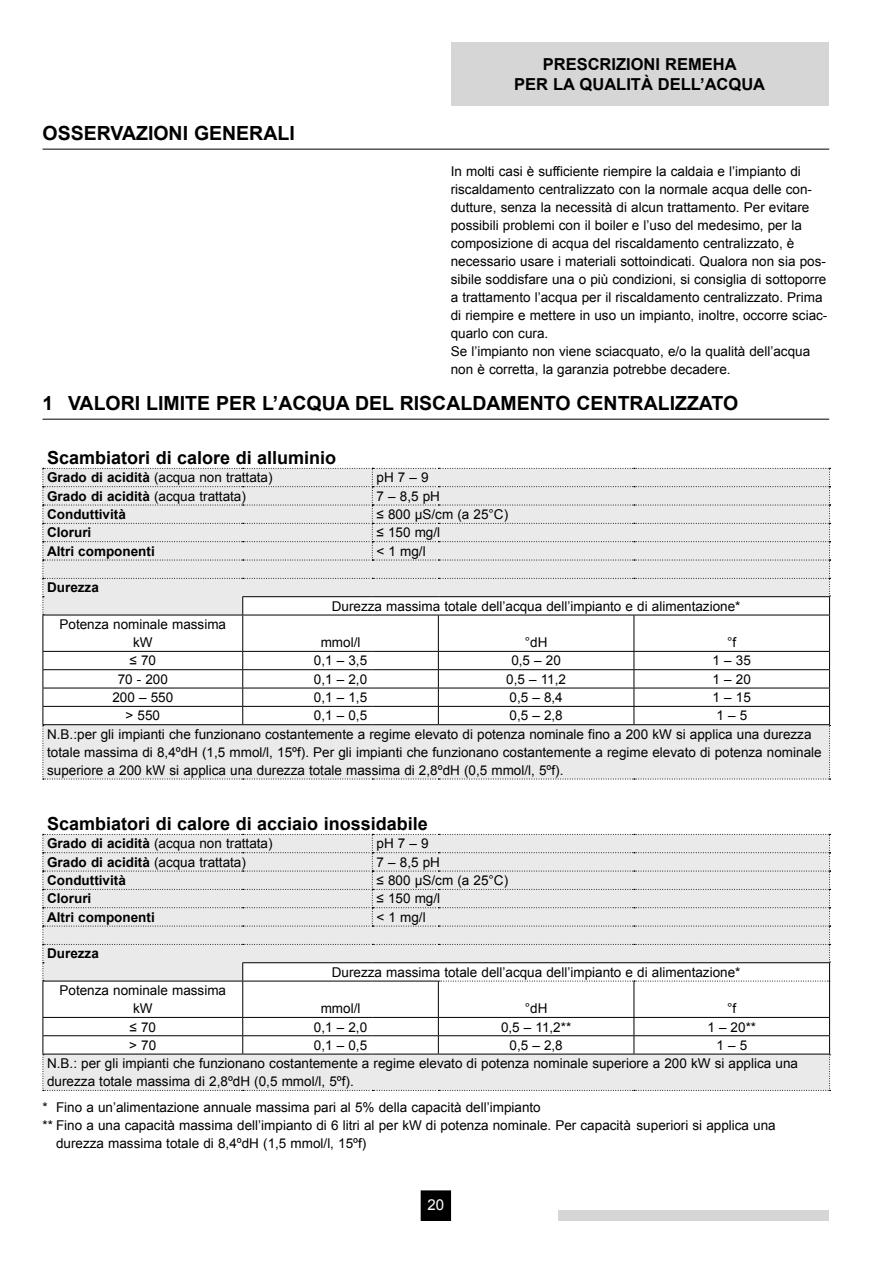
<style>
.page{position:relative;width:893px;height:1263px;background:#fff}
.page>*{position:absolute;margin:0;border:0;box-sizing:border-box;transform-origin:0 0}
.t1{font:700 19.5px "Arial";color:#000}
.t2{font:700 18px "Arial";color:#000}
.t3{font:700 16.5px/19.8px "Arial";color:#000;text-align:center}
.t4{font:15px "Arial";color:#fff}
.t5{font:13.5px/18px "Arial";color:#000}
.t6{font:700 13.5px "Arial";color:#000}
.s1{font-weight:700}
</style>
<div class="page">
<div style="left:559px;top:1210px;width:270px;height:10px;background:#d6d6d6"></div>
<div style="left:421px;top:1191px;width:30px;height:29px;background:#000"></div>
<div style="left:451px;top:42px;width:377px;height:64px;background:#d6d6d6"></div>
<hr style="left:43px;top:149px;width:786px;height:1px;background:#000">
<hr style="left:43px;top:419px;width:786px;height:1px;background:#000">
<svg style="left:43px;top:468px;width:788px;height:147px;background:#e5e5e5"></svg>
<hr style="left:43px;top:615px;width:200px;height:1px;background:#000">
<hr style="left:43px;top:615px;width:1px;height:36px;background:#000">
<hr style="left:243px;top:615px;width:129px;height:1px;background:#000">
<hr style="left:242px;top:615px;width:1px;height:36px;background:#000">
<hr style="left:372px;top:615px;width:66px;height:1px;background:#000">
<hr style="left:438px;top:615px;width:196px;height:1px;background:#000">
<hr style="left:438px;top:615px;width:1px;height:36px;background:#000">
<hr style="left:634px;top:615px;width:196px;height:1px;background:#000">
<hr style="left:634px;top:615px;width:1px;height:36px;background:#000">
<hr style="left:829px;top:615px;width:1px;height:36px;background:#000">
<hr style="left:43px;top:651px;width:200px;height:1px;background:#000">
<hr style="left:243px;top:651px;width:129px;height:1px;background:#000">
<hr style="left:372px;top:651px;width:66px;height:1px;background:#000">
<hr style="left:438px;top:651px;width:196px;height:1px;background:#000">
<hr style="left:634px;top:651px;width:196px;height:1px;background:#000">
<svg style="left:43px;top:652px;width:788px;height:128px"></svg>
<hr style="left:43px;top:724px;width:200px;height:1px;background:#000">
<hr style="left:243px;top:724px;width:129px;height:1px;background:#000">
<hr style="left:372px;top:724px;width:66px;height:1px;background:#000">
<hr style="left:438px;top:724px;width:196px;height:1px;background:#000">
<hr style="left:634px;top:724px;width:196px;height:1px;background:#000">
<svg style="left:44px;top:982px;width:785px;height:35px"></svg>
<svg style="left:43px;top:834px;width:788px;height:148px;background:#e6e6e6"></svg>
<hr style="left:43px;top:981px;width:200px;height:1px;background:#000">
<hr style="left:43px;top:981px;width:1px;height:36px;background:#000">
<hr style="left:243px;top:981px;width:129px;height:1px;background:#000">
<hr style="left:242px;top:981px;width:1px;height:36px;background:#000">
<hr style="left:372px;top:981px;width:67px;height:1px;background:#000">
<hr style="left:438px;top:981px;width:1px;height:36px;background:#000">
<hr style="left:634px;top:981px;width:1px;height:36px;background:#000">
<hr style="left:829px;top:981px;width:1px;height:36px;background:#000">
<hr style="left:43px;top:1017px;width:200px;height:1px;background:#000">
<hr style="left:243px;top:1017px;width:129px;height:1px;background:#000">
<hr style="left:372px;top:1017px;width:66px;height:1px;background:#000">
<hr style="left:438px;top:1017px;width:196px;height:1px;background:#000">
<hr style="left:634px;top:1017px;width:196px;height:1px;background:#000">
<svg style="left:43px;top:1018px;width:788px;height:73px"></svg>
<hr style="left:43px;top:1054px;width:200px;height:1px;background:#000">
<hr style="left:243px;top:1054px;width:129px;height:1px;background:#000">
<hr style="left:372px;top:1054px;width:66px;height:1px;background:#000">
<hr style="left:438px;top:1054px;width:196px;height:1px;background:#000">
<hr style="left:634px;top:1054px;width:196px;height:1px;background:#000">
<h1 class="t1" style="left:43px;top:121px;width:254px">OSSERVAZIONI GENERALI</h1>
<p class="t3" style="left:514px;top:55px;width:253px">PRESCRIZIONI REMEHA<br>PER LA QUALITÀ DELL’ACQUA</p>
<p class="t5" style="left:451px;top:163px;width:378px">In molti casi è sufficiente riempire la caldaia e l’impianto di riscaldamento centralizzato con la normale acqua delle con&shy;dutture, senza la necessità di alcun trattamento. Per evitare possibili problemi con il boiler e l’uso del medesimo, per la composizione di acqua del riscaldamento centralizzato, è necessario usare i materiali sottoindicati. Qualora non sia pos&shy;sibile soddisfare una o più condizioni, si consiglia di sottoporre a trattamento l’acqua per il riscaldamento centralizzato. Prima di riempire e mettere in uso un impianto, inoltre, occorre sciac&shy;quarlo con cura.<br>Se l’impianto non viene sciacquato, e/o la qualità dell’acqua non è corretta, la garanzia potrebbe decadere.</p>
<h1 class="t1" style="left:43px;top:391px;width:697px">1 VALORI LIMITE PER L’ACQUA DEL RISCALDAMENTO CENTRALIZZATO</h1>
<h2 class="t2" style="left:47px;top:446px;width:291px">Scambiatori di calore di alluminio</h2>
<p class="t5" style="left:47px;top:469px;width:227px"><span class="s1">Grado di acidità</span> (acqua non trattata)</p>
<p class="t5" style="left:377px;top:469px;width:54px">pH 7 – 9</p>
<p class="t5" style="left:47px;top:487px;width:200px"><span class="s1">Grado di acidità</span> (acqua trattata)</p>
<p class="t5" style="left:377px;top:487px;width:65px">7 – 8,5 pH</p>
<p class="t6" style="left:47px;top:505px;width:80px">Conduttività</p>
<p class="t5" style="left:377px;top:505px;width:133px">≤ 800 μS/cm (a 25°C)</p>
<p class="t6" style="left:47px;top:524px;width:46px">Cloruri</p>
<p class="t5" style="left:377px;top:524px;width:65px">≤ 150 mg/l</p>
<p class="t6" style="left:47px;top:542px;width:109px">Altri componenti</p>
<p class="t5" style="left:377px;top:542px;width:51px">&lt; 1 mg/l</p>
<p class="t6" style="left:47px;top:579px;width:53px">Durezza</p>
<p class="t5" style="left:332px;top:597px;width:410px">Durezza massima totale dell’acqua dell’impianto e di alimentazione*</p>
<p class="t5" style="left:60px;top:615px;width:168px;text-align:center">Potenza nominale massima kW</p>
<p class="t5" style="left:321px;top:633px;width:41px">mmol/l</p>
<p class="t5" style="left:525px;top:633px;width:24px">°dH</p>
<p class="t5" style="left:727px;top:633px;width:11px">°f</p>
<p class="t5" style="left:130px;top:652px;width:28px">≤ 70</p>
<p class="t5" style="left:314px;top:652px;width:55px">0,1 – 3,5</p>
<p class="t5" style="left:511px;top:652px;width:51px">0,5 – 20</p>
<p class="t5" style="left:713px;top:652px;width:40px">1 – 35</p>
<p class="t5" style="left:118px;top:670px;width:52px">70 - 200</p>
<p class="t5" style="left:314px;top:670px;width:55px">0,1 – 2,0</p>
<p class="t5" style="left:506px;top:670px;width:61px">0,5 – 11,2</p>
<p class="t5" style="left:713px;top:670px;width:40px">1 – 20</p>
<p class="t5" style="left:112px;top:688px;width:62px">200 – 550</p>
<p class="t5" style="left:314px;top:688px;width:55px">0,1 – 1,5</p>
<p class="t5" style="left:509px;top:688px;width:55px">0,5 – 8,4</p>
<p class="t5" style="left:713px;top:688px;width:40px">1 – 15</p>
<p class="t5" style="left:126px;top:707px;width:36px">&gt; 550</p>
<p class="t5" style="left:314px;top:707px;width:55px">0,1 – 0,5</p>
<p class="t5" style="left:509px;top:707px;width:55px">0,5 – 2,8</p>
<p class="t5" style="left:47px;top:707px;width:776px;text-indent:669px">1 – 5<br>N.B.:per gli impianti che funzionano costantemente a regime elevato di potenza nominale fino a 200 kW si applica una durezza totale massima di 8,4ºdH (1,5 mmol/l, 15ºf). Per gli impianti che funzionano costantemente a regime elevato di potenza nominale superiore a 200 kW si applica una durezza totale massima di 2,8ºdH (0,5 mmol/l, 5ºf).</p>
<h2 class="t2" style="left:47px;top:812px;width:382px">Scambiatori di calore di acciaio inossidabile</h2>
<p class="t5" style="left:47px;top:835px;width:227px"><span class="s1">Grado di acidità</span> (acqua non trattata)</p>
<p class="t5" style="left:377px;top:835px;width:54px">pH 7 – 9</p>
<p class="t5" style="left:47px;top:853px;width:200px"><span class="s1">Grado di acidità</span> (acqua trattata)</p>
<p class="t5" style="left:377px;top:853px;width:65px">7 – 8,5 pH</p>
<p class="t6" style="left:47px;top:871px;width:80px">Conduttività</p>
<p class="t5" style="left:377px;top:871px;width:133px">≤ 800 μS/cm (a 25°C)</p>
<p class="t6" style="left:47px;top:890px;width:46px">Cloruri</p>
<p class="t5" style="left:377px;top:890px;width:65px">≤ 150 mg/l</p>
<p class="t6" style="left:47px;top:908px;width:109px">Altri componenti</p>
<p class="t5" style="left:377px;top:908px;width:51px">&lt; 1 mg/l</p>
<p class="t6" style="left:47px;top:945px;width:53px">Durezza</p>
<p class="t5" style="left:332px;top:963px;width:410px">Durezza massima totale dell’acqua dell’impianto e di alimentazione*</p>
<p class="t5" style="left:60px;top:981px;width:168px;text-align:center">Potenza nominale massima kW</p>
<p class="t5" style="left:321px;top:999px;width:41px">mmol/l</p>
<p class="t5" style="left:525px;top:999px;width:24px">°dH</p>
<p class="t5" style="left:727px;top:999px;width:11px">°f</p>
<p class="t5" style="left:130px;top:1018px;width:28px">≤ 70</p>
<p class="t5" style="left:314px;top:1018px;width:55px">0,1 – 2,0</p>
<p class="t5" style="left:501px;top:1018px;width:72px">0,5 – 11,2**</p>
<p class="t5" style="left:707px;top:1018px;width:50px">1 – 20**</p>
<p class="t5" style="left:129px;top:1036px;width:29px">&gt; 70</p>
<p class="t5" style="left:314px;top:1036px;width:55px">0,1 – 0,5</p>
<p class="t5" style="left:509px;top:1036px;width:55px">0,5 – 2,8</p>
<p class="t5" style="left:47px;top:1036px;width:752px;text-indent:669px">1 – 5<br>N.B.: per gli impianti che funzionano costantemente a regime elevato di potenza nominale superiore a 200 kW si applica una durezza totale massima di 2,8ºdH (0,5 mmol/l, 5ºf).</p>
<p class="t5" style="left:43px;top:1099px;width:500px">* Fino a un’alimentazione annuale massima pari al 5% della capacità dell’impianto</p>
<p class="t5" style="left:43px;top:1117px;width:735px">** Fino a una capacità massima dell’impianto di 6 litri al per kW di potenza nominale. Per capacità superiori si applica una</p>
<p class="t5" style="left:56px;top:1135px;width:312px">durezza massima totale di 8,4ºdH (1,5 mmol/l, 15ºf)</p>
<p class="t4" style="left:427px;top:1195px;width:18px">20</p>
</div>
